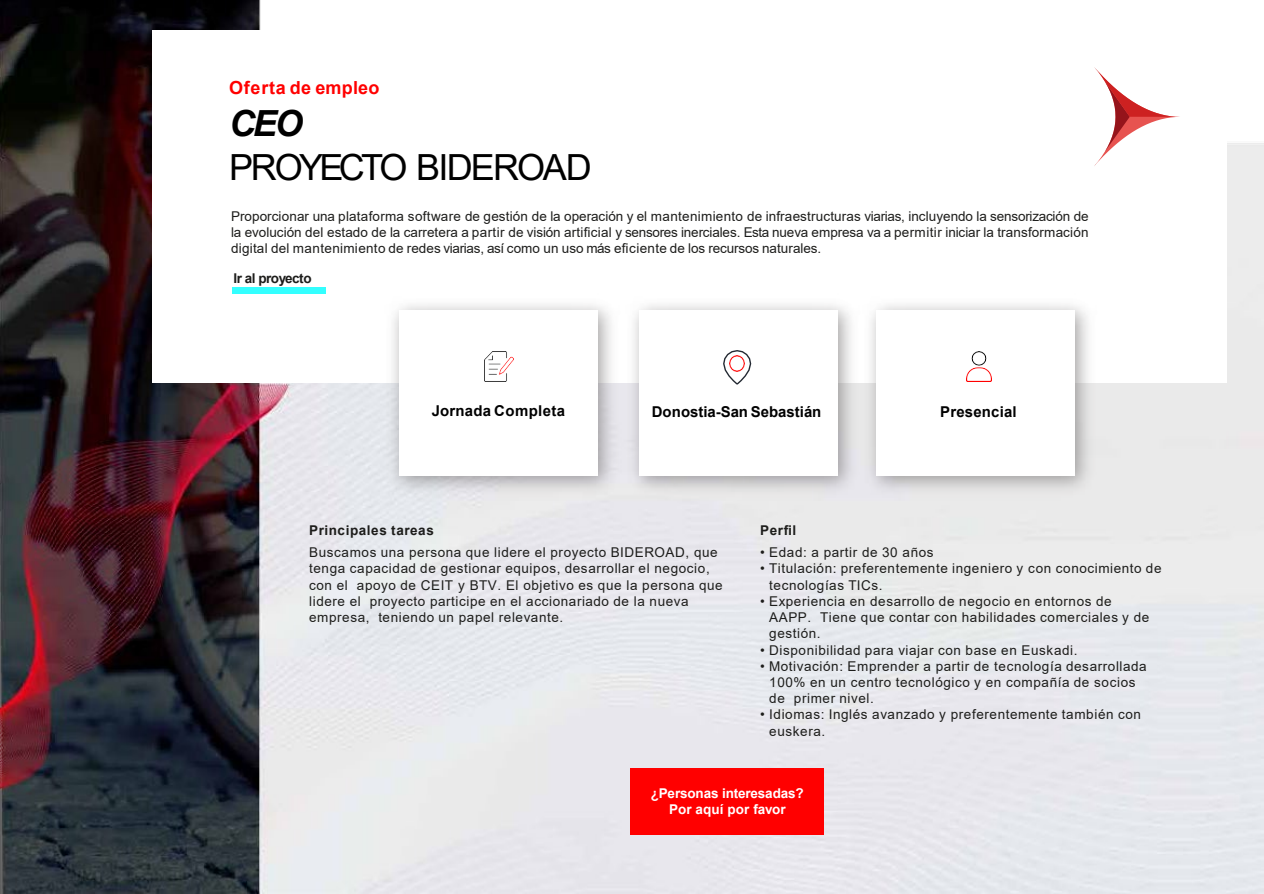
<style>
.page{position:relative;width:1264px;height:894px;background:#fff}
.page>*{position:absolute;margin:0;border:0;box-sizing:border-box;transform-origin:0 0}
.t1{font:36px "Arial";letter-spacing:-.06em;color:#000}
.t2{font:italic 700 36px "Arial";color:#000}
.t3{font:700 18px "Arial";letter-spacing:.015em;color:#f00}
.t4{font:700 15px "Arial";letter-spacing:.01em;color:#000}
.t5{font:13.5px/16.2px "Arial";letter-spacing:.045em;color:#1d1d1b}
.t6{font:700 13.5px/16.2px "Arial";letter-spacing:-.01em;color:#fff;text-align:center}
.t7{font:700 13.5px "Arial";letter-spacing:.04em;color:#1d1d1b}
.t8{font:700 13.5px "Arial";letter-spacing:-.035em;color:#1d1d1b}
</style>
<div class="page">
<img style="left:0;top:0;width:1263px;height:893px">
<div style="left:152px;top:30px;width:1073px;height:352px;background:#fff"></div>
<svg style="left:1094px;top:67px;width:86px;height:99px"></svg>
<img style="left:379px;top:304px;width:241px;height:199px">
<div style="left:399px;top:310px;width:198px;height:166px;background:#fff"></div>
<img style="left:620px;top:304px;width:236px;height:199px">
<div style="left:639px;top:310px;width:198px;height:166px;background:#fff"></div>
<img style="left:856px;top:304px;width:245px;height:199px">
<div style="left:876px;top:310px;width:198px;height:166px;background:#fff"></div>
<img style="left:484px;top:352px;width:29px;height:29px">
<svg style="left:723px;top:350px;width:28px;height:35px"></svg>
<img style="left:729px;top:356px;width:15px;height:15px">
<img style="left:966px;top:352px;width:25px;height:30px">
<div style="left:630px;top:768px;width:194px;height:66px;background:#f00"></div>
<div style="left:232px;top:287px;width:93px;height:7px;background:#3ff"></div>
<p class="t3" style="left:229px;top:75px;width:152px">Oferta de empleo</p>
<p class="t2" style="left:229px;top:100px;width:75px">CEO</p>
<p class="t1" style="left:229px;top:142px;width:364px">PROYECTO BIDEROAD</p>
<p class="t5" style="left:231px;top:208px;width:859px;text-align:justify">Proporcionar una plataforma software de gestión de la operación y el mantenimiento de infraestructuras viarias, incluyendo la sensorización de la evolución del estado de la carretera a partir de visión artificial y sensores inerciales. Esta nueva empresa va a permitir iniciar la transformación digital del mantenimiento de redes viarias, así como un uso más eficiente de los recursos naturales.</p>
<p class="t8" style="left:233px;top:268px;width:80px">Ir al proyecto</p>
<p class="t4" style="left:431px;top:400px;width:135px">Jornada Completa</p>
<p class="t4" style="left:651px;top:401px;width:171px">Donostia-San Sebastián</p>
<p class="t4" style="left:940px;top:401px;width:78px">Presencial</p>
<p class="t7" style="left:309px;top:520px;width:126px">Principales tareas</p>
<p class="t5" style="left:309px;top:544px;width:415px">Buscamos una persona que lidere el proyecto BIDEROAD, que tenga capacidad de gestionar equipos, desarrollar el negocio, con el apoyo de CEIT y BTV. El objetivo es que la persona que lidere el proyecto participe en el accionariado de la nueva empresa, teniendo un papel relevante.</p>
<p class="t7" style="left:760px;top:520px;width:37px">Perfil</p>
<p class="t5" style="left:760px;top:544px;width:175px">• Edad: a partir de 30 años</p>
<p class="t5" style="left:769px;top:560px;width:393px;text-indent:-9px">• Titulación: preferentemente ingeniero y con conocimiento de tecnologías TICs.</p>
<p class="t5" style="left:769px;top:592px;width:381px;text-indent:-9px">• Experiencia en desarrollo de negocio en entornos de<br>AAPP. Tiene que contar con habilidades comerciales y de gestión.</p>
<p class="t5" style="left:760px;top:641px;width:319px">• Disponibilidad para viajar con base en Euskadi.</p>
<p class="t5" style="left:769px;top:657px;width:379px;text-indent:-9px">• Motivación: Emprender a partir de tecnología desarrollada<br>100% en un centro tecnológico y en compañía de socios de primer nivel.</p>
<p class="t5" style="left:769px;top:706px;width:373px;text-indent:-9px">• Idiomas: Inglés avanzado y preferentemente también con euskera.</p>
<p class="t6" style="left:650px;top:785px;width:155px">¿Personas interesadas?<br>Por aquí por favor</p>
</div>
